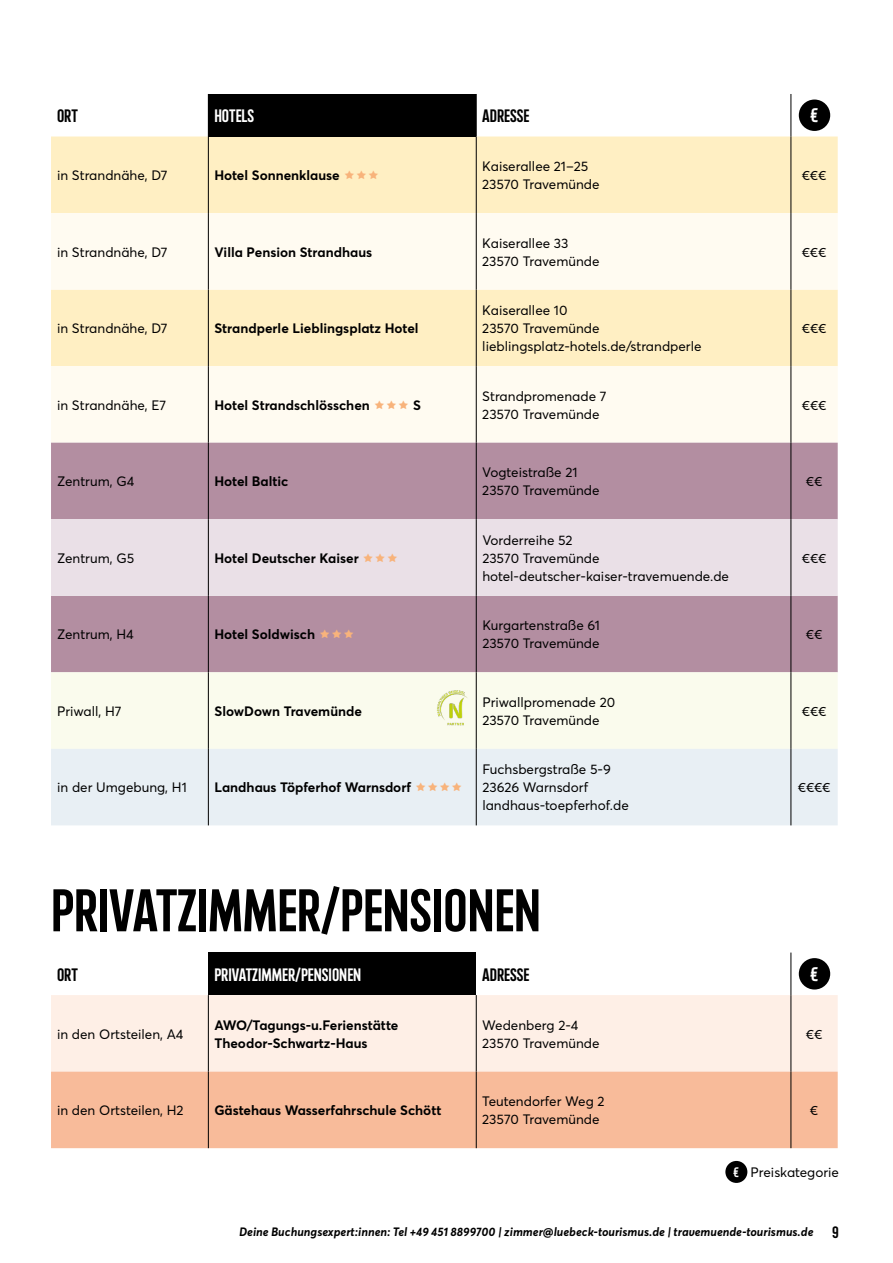
<style>
.page{position:relative;width:893px;height:1263px;background:#fff}
.page>*{position:absolute;margin:0;border:0;box-sizing:border-box;transform-origin:0 0}
.t1{font:700 60px "Trave";color:#000}
.t2{font:700 19.5px "Trave";color:#fff}
.t3{font:700 18px "Trave";color:#fff}
.t4{font:700 18px "Trave";color:#000}
.t5{font:13.5px/18px "Averta";color:#000}
.t6{font:700 13.5px/18px "Averta";color:#000}
.t7{font:italic 700 12px "Averta";color:#000}
.s1{font-family:"Trave";font-weight:700;font-size:13.65px;color:#fff}
.s2{font-family:"Trave";font-style:normal;font-size:16.5px}
</style>
<div class="page">
<div style="left:51px;top:136px;width:787px;height:77px;background:#ffefc3"></div>
<svg style="left:51px;top:213px;width:787px;height:230px;fill:#fffbf1"></svg>
<div style="left:51px;top:443px;width:787px;height:229px;background:#b38ea1"></div>
<div style="left:51px;top:519px;width:787px;height:77px;background:#eae0e7"></div>
<div style="left:51px;top:672px;width:787px;height:77px;background:#fafbed"></div>
<div style="left:51px;top:749px;width:787px;height:76px;background:#e8eff4"></div>
<hr style="left:476px;top:136px;width:1px;height:77px;background:#000">
<hr style="left:790px;top:136px;width:1px;height:77px;background:#000">
<hr style="left:476px;top:213px;width:1px;height:77px;background:#000">
<hr style="left:790px;top:213px;width:1px;height:77px;background:#000">
<hr style="left:476px;top:290px;width:1px;height:76px;background:#000">
<hr style="left:790px;top:290px;width:1px;height:76px;background:#000">
<hr style="left:476px;top:366px;width:1px;height:77px;background:#000">
<hr style="left:790px;top:366px;width:1px;height:77px;background:#000">
<hr style="left:476px;top:443px;width:1px;height:76px;background:#000">
<hr style="left:790px;top:443px;width:1px;height:76px;background:#000">
<hr style="left:476px;top:519px;width:1px;height:77px;background:#000">
<hr style="left:790px;top:519px;width:1px;height:77px;background:#000">
<hr style="left:476px;top:596px;width:1px;height:76px;background:#000">
<hr style="left:790px;top:596px;width:1px;height:76px;background:#000">
<hr style="left:476px;top:672px;width:1px;height:77px;background:#000">
<hr style="left:790px;top:672px;width:1px;height:77px;background:#000">
<hr style="left:476px;top:749px;width:1px;height:76px;background:#000">
<hr style="left:790px;top:749px;width:1px;height:76px;background:#000">
<hr style="left:208px;top:136px;width:1px;height:77px;background:#000">
<hr style="left:208px;top:213px;width:1px;height:77px;background:#000">
<hr style="left:208px;top:290px;width:1px;height:76px;background:#000">
<hr style="left:208px;top:366px;width:1px;height:77px;background:#000">
<hr style="left:208px;top:443px;width:1px;height:76px;background:#000">
<hr style="left:208px;top:519px;width:1px;height:77px;background:#000">
<hr style="left:208px;top:596px;width:1px;height:76px;background:#000">
<hr style="left:208px;top:672px;width:1px;height:77px;background:#000">
<hr style="left:208px;top:749px;width:1px;height:76px;background:#000">
<div style="left:208px;top:94px;width:268px;height:42px;background:#000"></div>
<hr style="left:476px;top:94px;width:1px;height:42px;background:#000">
<hr style="left:790px;top:94px;width:1px;height:42px;background:#000">
<div style="left:799px;top:100px;width:31px;height:31px;background:#000;border-radius:50%"></div>
<div style="left:208px;top:952px;width:268px;height:43px;background:#000"></div>
<hr style="left:790px;top:952px;width:1px;height:43px;background:#000">
<div style="left:799px;top:958px;width:31px;height:31px;background:#000;border-radius:50%"></div>
<div style="left:51px;top:995px;width:787px;height:76px;background:#feefe6"></div>
<div style="left:51px;top:1071px;width:787px;height:77px;background:#f8bb9a"></div>
<hr style="left:476px;top:995px;width:1px;height:76px;background:#000">
<hr style="left:790px;top:995px;width:1px;height:76px;background:#000">
<hr style="left:476px;top:1071px;width:1px;height:77px;background:#000">
<hr style="left:790px;top:1071px;width:1px;height:77px;background:#000">
<hr style="left:208px;top:995px;width:1px;height:76px;background:#000">
<hr style="left:208px;top:1071px;width:1px;height:77px;background:#000">
<div style="left:725px;top:1161px;width:22px;height:22px;background:#000;border-radius:50%"></div>
<img style="left:436px;top:683px;width:32px;height:42px">
<svg style="left:345px;top:170px;width:33px;height:9px"></svg>
<svg style="left:375px;top:400px;width:33px;height:9px"></svg>
<svg style="left:364px;top:553px;width:33px;height:9px"></svg>
<svg style="left:320px;top:629px;width:33px;height:9px"></svg>
<svg style="left:416px;top:782px;width:45px;height:9px"></svg>
<h3 class="t4" style="left:57px;top:106px;width:22px">ORT</h3>
<h3 class="t3" style="left:214px;top:106px;width:41px">HOTELS</h3>
<h3 class="t4" style="left:482px;top:106px;width:49px">ADRESSE</h3>
<h2 class="t2" style="left:811px;top:105px;width:9px">€</h2>
<p class="t5" style="left:57px;top:166px;width:112px">in Strandnähe, D7</p>
<p class="t6" style="left:214px;top:166px;width:127px">Hotel Sonnenklause</p>
<p class="t5" style="left:482px;top:157px;width:119px">Kaiserallee 21–25<br>23570 Travemünde</p>
<p class="t5" style="left:802px;top:166px;width:26px">€€€</p>
<p class="t5" style="left:57px;top:243px;width:112px">in Strandnähe, D7</p>
<p class="t6" style="left:214px;top:243px;width:159px">Villa Pension Strandhaus</p>
<p class="t5" style="left:482px;top:234px;width:119px">Kaiserallee 33<br>23570 Travemünde</p>
<p class="t5" style="left:802px;top:243px;width:26px">€€€</p>
<p class="t5" style="left:57px;top:319px;width:112px">in Strandnähe, D7</p>
<p class="t6" style="left:214px;top:319px;width:206px">Strandperle Lieblingsplatz Hotel</p>
<p class="t5" style="left:482px;top:301px;width:221px">Kaiserallee 10<br>23570 Travemünde lieblingsplatz-hotels.de/strandperle</p>
<p class="t5" style="left:802px;top:319px;width:26px">€€€</p>
<p class="t5" style="left:57px;top:396px;width:111px">in Strandnähe, E7</p>
<p class="t6" style="left:214px;top:396px;width:157px">Hotel Strandschlösschen</p>
<p class="t6" style="left:413px;top:396px;width:9px">S</p>
<p class="t5" style="left:482px;top:387px;width:126px">Strandpromenade 7<br>23570 Travemünde</p>
<p class="t5" style="left:802px;top:396px;width:26px">€€€</p>
<p class="t5" style="left:57px;top:472px;width:79px">Zentrum, G4</p>
<p class="t6" style="left:214px;top:472px;width:75px">Hotel Baltic</p>
<p class="t5" style="left:482px;top:463px;width:119px">Vogteistraße 21<br>23570 Travemünde</p>
<p class="t5" style="left:806px;top:472px;width:18px">€€</p>
<p class="t5" style="left:57px;top:549px;width:79px">Zentrum, G5</p>
<p class="t6" style="left:214px;top:549px;width:146px">Hotel Deutscher Kaiser</p>
<p class="t5" style="left:482px;top:531px;width:248px">Vorderreihe 52<br>23570 Travemünde hotel-deutscher-kaiser-travemuende.de</p>
<p class="t5" style="left:802px;top:549px;width:26px">€€€</p>
<p class="t5" style="left:57px;top:625px;width:78px">Zentrum, H4</p>
<p class="t6" style="left:214px;top:625px;width:102px">Hotel Soldwisch</p>
<p class="t5" style="left:482px;top:616px;width:119px">Kurgartenstraße 61<br>23570 Travemünde</p>
<p class="t5" style="left:806px;top:625px;width:18px">€€</p>
<p class="t5" style="left:57px;top:702px;width:66px">Priwall, H7</p>
<p class="t6" style="left:214px;top:702px;width:149px">SlowDown Travemünde</p>
<p class="t5" style="left:482px;top:693px;width:134px">Priwallpromenade 20<br>23570 Travemünde</p>
<p class="t5" style="left:802px;top:702px;width:26px">€€€</p>
<p class="t5" style="left:57px;top:778px;width:131px">in der Umgebung, H1</p>
<p class="t6" style="left:214px;top:778px;width:198px">Landhaus Töpferhof Warnsdorf</p>
<p class="t5" style="left:482px;top:760px;width:148px">Fuchsbergstraße 5-9<br>23626 Warnsdorf landhaus-toepferhof.de</p>
<p class="t5" style="left:798px;top:778px;width:34px">€€€€</p>
<h1 class="t1" style="left:51px;top:878px;width:491px">PRIVATZIMMER/PENSIONEN</h1>
<h3 class="t4" style="left:57px;top:964px;width:22px">ORT</h3>
<h3 class="t3" style="left:214px;top:964px;width:148px">PRIVATZIMMER/PENSIONEN</h3>
<h3 class="t4" style="left:482px;top:964px;width:49px">ADRESSE</h3>
<h2 class="t2" style="left:811px;top:963px;width:9px">€</h2>
<p class="t5" style="left:57px;top:1025px;width:128px">in den Ortsteilen, A4</p>
<p class="t6" style="left:214px;top:1016px;width:185px">AWO/Tagungs-u.Ferienstätte<br>Theodor-Schwartz-Haus</p>
<p class="t5" style="left:482px;top:1016px;width:119px">Wedenberg 2-4<br>23570 Travemünde</p>
<p class="t5" style="left:806px;top:1025px;width:18px">€€</p>
<p class="t5" style="left:57px;top:1101px;width:128px">in den Ortsteilen, H2</p>
<p class="t6" style="left:214px;top:1101px;width:229px">Gästehaus Wasserfahrschule Schött</p>
<p class="t5" style="left:482px;top:1092px;width:124px">Teutendorfer Weg 2<br>23570 Travemünde</p>
<p class="t5" style="left:810px;top:1101px;width:10px">€</p>
<p class="t5" style="left:734px;top:1163px;width:107px"><span class="s1">€</span> Preiskategorie</p>
<p class="t7" style="left:239px;top:1224px;width:601px">Deine Buchungsexpert:innen: Tel +49 451 8899700 | zimmer@luebeck-tourismus.de | travemuende-tourismus.de <span class="s2">9</span></p>
</div>
